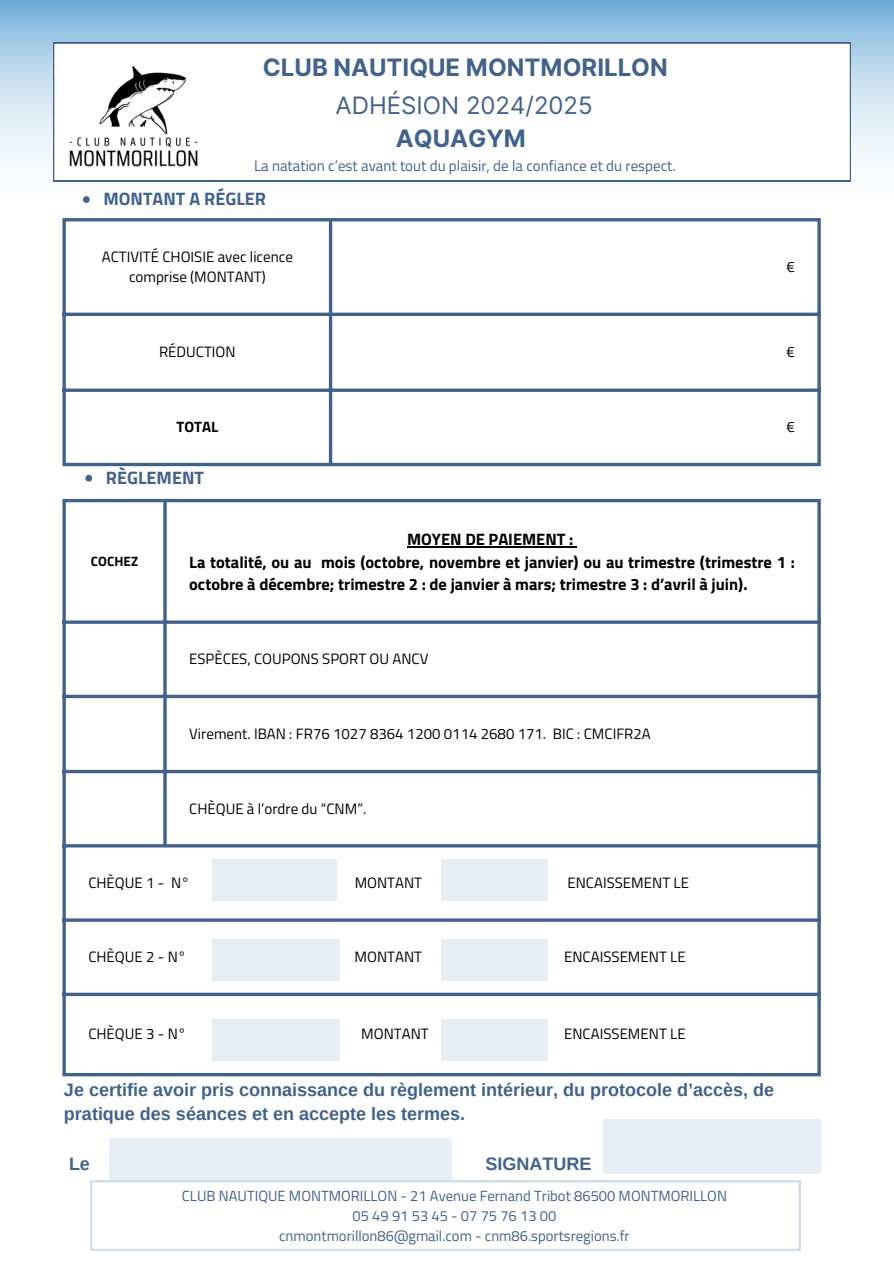
<style>
.page{position:relative;width:894px;height:1264px;background:#fff}
.page>*{position:absolute;margin:0;border:0;box-sizing:border-box;transform-origin:0 0}
.t1{font:700 24px "Inter";color:#41628b}
.t2{font:24px "Inter";color:#41628b}
.t3{font:700 18px/24.8px "Arimo";color:#41628b}
.t4{font:700 18px "Titillium Web";color:#41628b}
.t5{font:700 16.5px/22.5px "Titillium Web";color:#000}
.t6{font:15px/20.2px "Titillium Web";color:#000;text-align:center}
.t7{font:15px "Titillium Web";color:#41628b}
.t8{font:700 15px "Titillium Web";color:#000}
.t9{font:14.7px/20.2px "Titillium Web";color:#41628b;text-align:center}
.t10{font:700 13.5px "Titillium Web";color:#000}
</style>
<div class="page">
<img style="left:0;top:0;width:893px;height:182px">
<svg style="left:53px;top:43px;width:797px;height:138px"></svg>
<svg style="left:90px;top:1180px;width:710px;height:70px"></svg>
<svg style="left:62px;top:221px;width:4px;height:242px"></svg>
<hr style="left:329px;top:221px;width:3px;height:242px;background:#41628b">
<hr style="left:817px;top:221px;width:3px;height:242px;background:#41628b">
<hr style="left:62px;top:218px;width:758px;height:3px;background:#41628b">
<svg style="left:62px;top:312px;width:755px;height:4px;background:#5e7a9c"></svg>
<svg style="left:62px;top:388px;width:755px;height:4px;background:#5d799c"></svg>
<hr style="left:62px;top:463px;width:758px;height:3px;background:#41628b">
<svg style="left:83px;top:196px;width:7px;height:7px"></svg>
<svg style="left:85px;top:475px;width:7px;height:6px"></svg>
<div style="left:212px;top:859px;width:124px;height:41px;background:#e6eff6"></div>
<div style="left:212px;top:938px;width:128px;height:42px;background:#e6eff6"></div>
<div style="left:212px;top:1018px;width:128px;height:42px;background:#e6eff6"></div>
<div style="left:441px;top:859px;width:107px;height:41px;background:#e6eff6"></div>
<div style="left:441px;top:938px;width:107px;height:42px;background:#e6eff6"></div>
<div style="left:441px;top:1018px;width:107px;height:42px;background:#e6eff6"></div>
<div style="left:603px;top:1119px;width:217px;height:55px;background:#e6eff6"></div>
<div style="left:109px;top:1138px;width:343px;height:42px;background:#e6eff6"></div>
<img style="left:62px;top:61px;width:142px;height:109px">
<hr style="left:407px;top:546px;width:166px;height:1px;background:#000">
<svg style="left:62px;top:502px;width:4px;height:570px;background:#5d799c"></svg>
<svg style="left:163px;top:502px;width:4px;height:342px"></svg>
<hr style="left:817px;top:502px;width:3px;height:570px;background:#41628b">
<hr style="left:62px;top:499px;width:758px;height:3px;background:#41628b">
<svg style="left:62px;top:620px;width:755px;height:4px;background:#5d799c"></svg>
<svg style="left:62px;top:694px;width:756px;height:4px;background:#647fa0"></svg>
<svg style="left:62px;top:769px;width:756px;height:4px;background:#6983a3"></svg>
<hr style="left:62px;top:844px;width:758px;height:3px;background:#41628b">
<hr style="left:62px;top:918px;width:758px;height:3px;background:#41628b">
<svg style="left:62px;top:992px;width:756px;height:4px;background:#627d9f"></svg>
<svg style="left:62px;top:1072px;width:758px;height:4px;fill:#41628b"></svg>
<p class="t1" style="left:263px;top:53px;width:406px">CLUB NAUTIQUE MONTMORILLON</p>
<p class="t2" style="left:335px;top:91px;width:258px">ADHÉSION 2024/2025</p>
<p class="t1" style="left:396px;top:124px;width:131px">AQUAGYM</p>
<p class="t7" style="left:254px;top:154px;width:423px">La natation c’est avant tout du plaisir, de la confiance et du respect.</p>
<p class="t4" style="left:103px;top:185px;width:164px">MONTANT A RÉGLER</p>
<h1 class="t6" style="left:102px;top:246px;width:192px">ACTIVITÉ CHOISIE avec licence comprise (MONTANT)</h1>
<p class="t6" style="left:786px;top:256px;width:10px">€</p>
<h2 class="t6" style="left:159px;top:341px;width:78px">RÉDUCTION</h2>
<h1 class="t6" style="left:786px;top:341px;width:10px">€</h1>
<p class="t8" style="left:176px;top:415px;width:43px">TOTAL</p>
<p class="t6" style="left:786px;top:417px;width:10px">€</p>
<p class="t4" style="left:106px;top:463px;width:99px">RÈGLEMENT</p>
<p class="t10" style="left:91px;top:551px;width:49px">COCHEZ</p>
<p class="t5" style="left:407px;top:527px;width:168px">MOYEN DE PAIEMENT :</p>
<p class="t5" style="left:189px;top:550px;width:607px">La totalité, ou au mois (octobre, novembre et janvier) ou au trimestre (trimestre 1 : octobre à décembre; trimestre 2 : de janvier à mars; trimestre 3 : d’avril à juin).</p>
<p class="t6" style="left:189px;top:648px;width:241px">ESPÈCES, COUPONS SPORT OU ANCV</p>
<p class="t6" style="left:189px;top:723px;width:463px">Virement. IBAN : FR76 1027 8364 1200 0114 2680 171. BIC : CMCIFR2A</p>
<p class="t6" style="left:189px;top:798px;width:178px">CHÈQUE à l’ordre du “CNM”.</p>
<p class="t6" style="left:88px;top:872px;width:103px">CHÈQUE 1 - N°</p>
<p class="t6" style="left:354px;top:872px;width:69px">MONTANT</p>
<p class="t6" style="left:567px;top:872px;width:123px">ENCAISSEMENT LE</p>
<h3 class="t6" style="left:88px;top:946px;width:99px">CHÈQUE 2 - N°</h3>
<h3 class="t6" style="left:354px;top:946px;width:69px">MONTANT</h3>
<h3 class="t6" style="left:564px;top:946px;width:123px">ENCAISSEMENT LE</h3>
<h3 class="t6" style="left:88px;top:1023px;width:99px">CHÈQUE 3 - N°</h3>
<h3 class="t6" style="left:361px;top:1023px;width:69px">MONTANT</h3>
<h3 class="t6" style="left:564px;top:1023px;width:123px">ENCAISSEMENT LE</h3>
<p class="t3" style="left:64px;top:1076px;width:711px">Je certifie avoir pris connaissance du règlement intérieur, du protocole d’accès, de pratique des séances et en accepte les termes.</p>
<p class="t3" style="left:69px;top:1151px;width:22px">Le</p>
<p class="t3" style="left:485px;top:1151px;width:107px">SIGNATURE</p>
<p class="t9" style="left:182px;top:1185px;width:546px">CLUB NAUTIQUE MONTMORILLON - 21 Avenue Fernand Tribot 86500 MONTMORILLON<br>0549915345- 0775761300<br>cnmontmorillon86@gmail.com - cnm86.sportsregions.fr</p>
</div>
